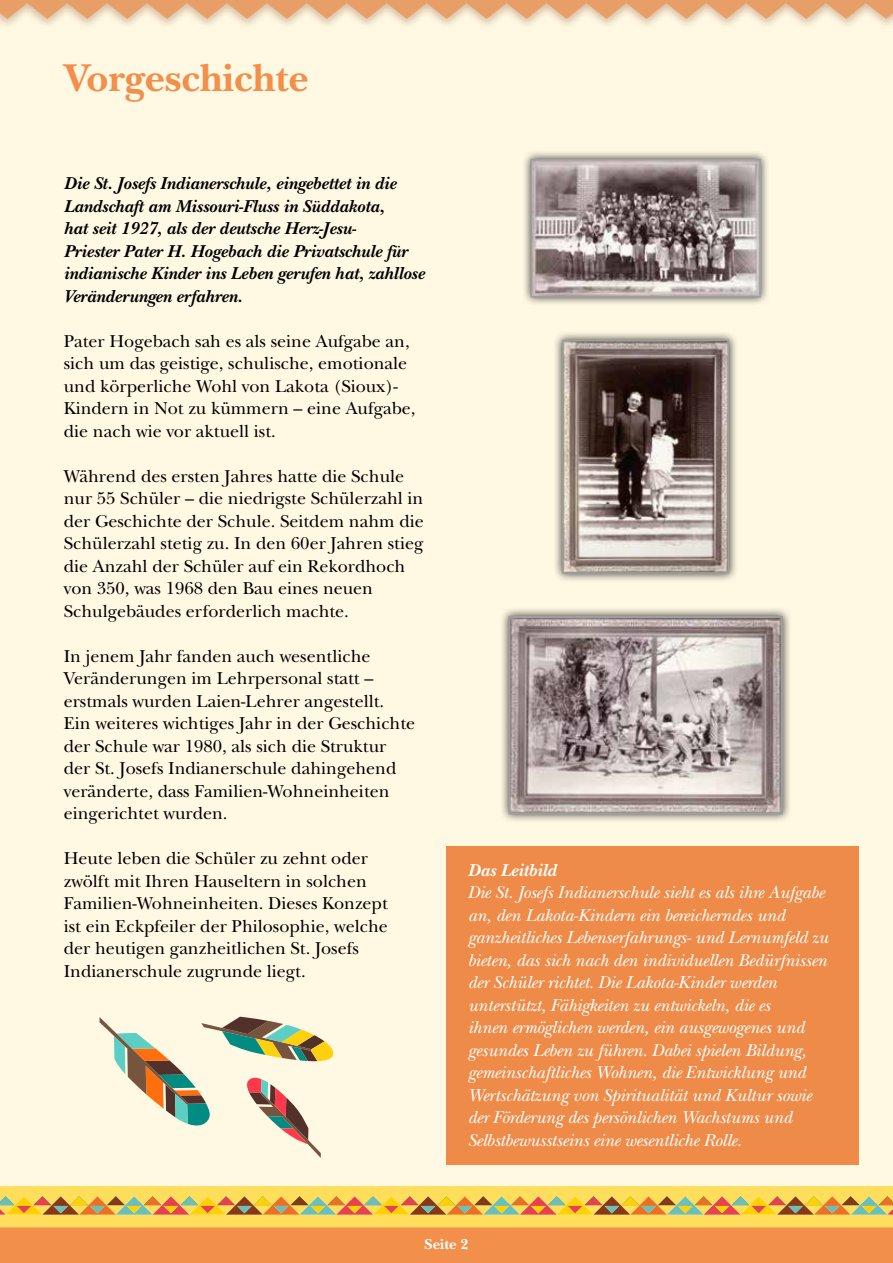
<style>
.page{position:relative;width:893px;height:1263px;background:#fff9e4}
.page>*{position:absolute;margin:0;border:0;box-sizing:border-box;transform-origin:0 0}
.t1{font:700 40.5px "New Baskerville Std";color:#f18f4b}
.t2{font:18px/22.5px "New Baskerville Std";color:#000}
.t3{font:italic 18px/22.5px "New Baskerville Std";letter-spacing:-.01em;color:#fff}
.t4{font:italic 700 18px/22.5px "New Baskerville Std";color:#000}
.t5{font:italic 700 18px "New Baskerville Std";color:#fff}
.t6{font:700 15px "New Baskerville Std";color:#fff}
</style>
<div class="page">
<div style="left:446px;top:846px;width:413px;height:319px;background:#ef8b49"></div>
<div style="left:0;top:1228px;width:893px;height:35px;background:#f18f4b"></div>
<div style="left:0;top:0;width:893px;height:30px;background:#863a11;opacity:.33"></div>
<svg style="left:0;top:0;width:893px;height:19px;background:#e9b88d"></svg>
<svg style="left:0;top:1186px;width:893px;height:41px;background:#ecc557"></svg>
<div style="left:553px;top:331px;width:185px;height:252px;background:#000;opacity:.75"></div>
<img style="left:565px;top:343px;width:161px;height:228px">
<div style="left:562px;top:340px;width:167px;height:234px;border:2px solid #9c9e9f"></div>
<div style="left:521px;top:150px;width:249px;height:157px;background:#000;opacity:.75"></div>
<img style="left:533px;top:162px;width:225px;height:132px">
<div style="left:530px;top:159px;width:231px;height:138px;border:2px solid #9c9e9f"></div>
<div style="left:499px;top:607px;width:293px;height:216px;background:#000;opacity:.75"></div>
<img style="left:511px;top:619px;width:269px;height:192px">
<div style="left:508px;top:616px;width:275px;height:198px;border:2px solid #9c9e9f"></div>
<svg style="left:99px;top:1016px;width:235px;height:142px"></svg>
<h1 class="t1" style="left:64px;top:55px;width:246px">Vorgeschichte</h1>
<p class="t4" style="left:64px;top:172px;width:362px">Die St. Josefs Indianerschule, eingebettet in die Landschaft am Missouri-Fluss in Süddakota,<br>hat seit 1927, als der deutsche Herz-Jesu-<br>Priester Pater H. Hogebach die Privatschule für indianische Kinder ins Leben gerufen hat, zahllose Veränderungen erfahren.</p>
<p class="t2" style="left:64px;top:330px;width:353px">Pater Hogebach sah es als seine Aufgabe an, sich um das geistige, schulische, emotionale und körperliche Wohl von Lakota (Sioux)- Kindern in Not zu kümmern – eine Aufgabe, die nach wie vor aktuell ist.</p>
<p class="t2" style="left:64px;top:465px;width:362px">Während des ersten Jahres hatte die Schule nur 55 Schüler – die niedrigste Schülerzahl in der Geschichte der Schule. Seitdem nahm die Schülerzahl stetig zu. In den 60er Jahren stieg die Anzahl der Schüler auf ein Rekordhoch von 350, was 1968 den Bau eines neuen Schulgebäudes erforderlich machte.</p>
<p class="t2" style="left:64px;top:645px;width:353px">In jenem Jahr fanden auch wesentliche Veränderungen im Lehrpersonal statt – erstmals wurden Laien-Lehrer angestellt.<br>Ein weiteres wichtiges Jahr in der Geschichte der Schule war 1980, als sich die Struktur der St. Josefs Indianerschule dahingehend veränderte, dass Familien-Wohneinheiten eingerichtet wurden.</p>
<p class="t2" style="left:64px;top:847px;width:326px">Heute leben die Schüler zu zehnt oder zwölft mit Ihren Hauseltern in solchen Familien-Wohneinheiten. Dieses Konzept ist ein Eckpfeiler der Philosophie, welche der heutigen ganzheitlichen St. Josefs Indianerschule zugrunde liegt.</p>
<p class="t5" style="left:468px;top:859px;width:90px">Das Leitbild</p>
<p class="t3" style="left:468px;top:881px;width:362px">Die St. Josefs Indianerschule sieht es als ihre Aufgabe an, den Lakota-Kindern ein bereicherndes und ganzheitliches Lebenserfahrungs- und Lernumfeld zu bieten, das sich nach den individuellen Bedürfnissen der Schüler richtet. Die Lakota-Kinder werden unterstützt, Fähigkeiten zu entwickeln, die es<br>ihnen ermöglichen werden, ein ausgewogenes und gesundes Leben zu führen. Dabei spielen Bildung, gemeinschaftliches Wohnen, die Entwicklung und Wertschätzung von Spiritualität und Kultur sowie der Förderung des persönlichen Wachstums und Selbstbewusstseins eine wesentliche Rolle.</p>
<p class="t6" style="left:425px;top:1235px;width:45px">Seite 2</p>
</div>
